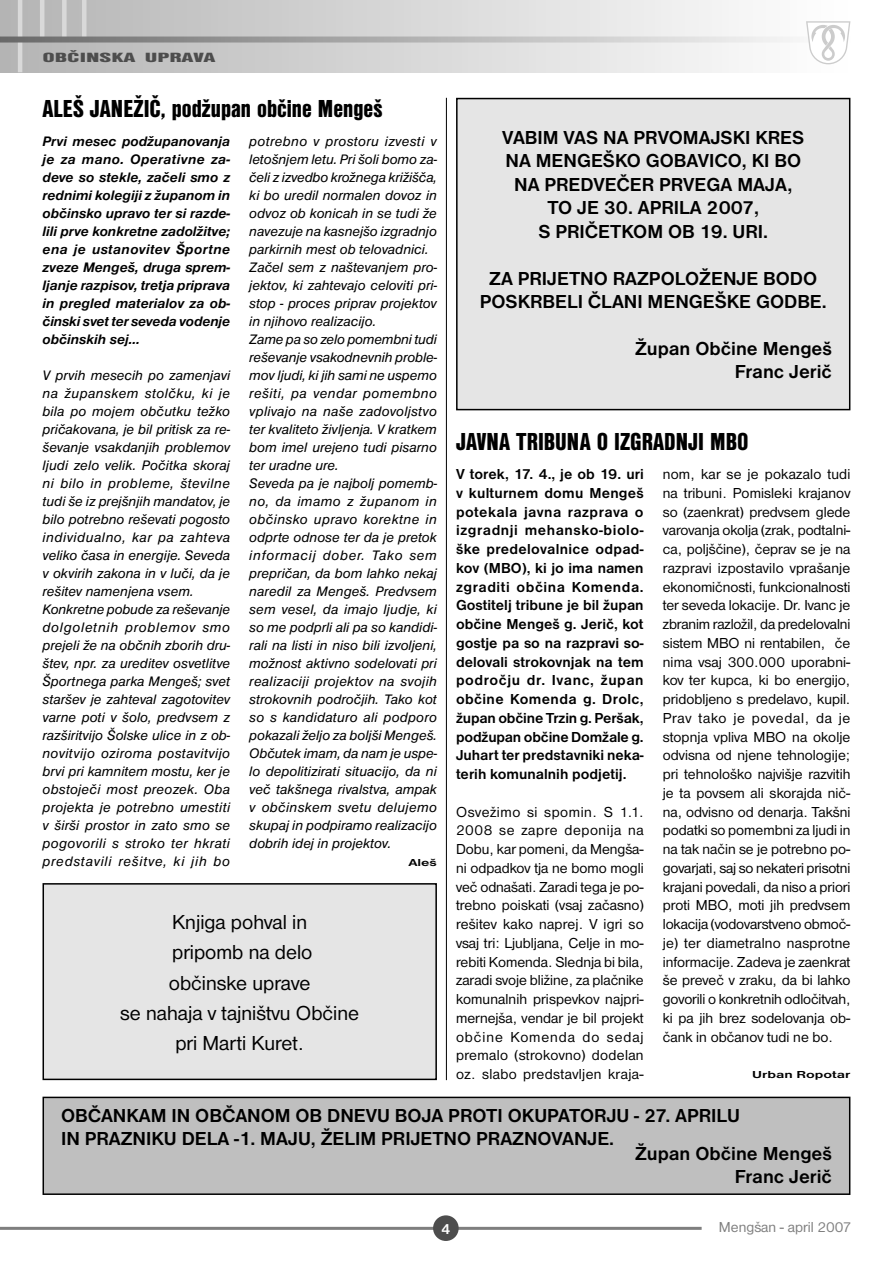
<style>
.page{position:relative;width:893px;height:1263px;background:#fff}
.page>*{position:absolute;margin:0;border:0;box-sizing:border-box;transform-origin:0 0}
.t1{font:25.5px "Nimbus San DEE Blac Cond";color:#000}
.t2{font:21px/30px "Nimbus San DEE";color:#000;text-align:center}
.t3{font:700 19.5px/23.4px "Nimbus San DEE";color:#000;text-align:right}
.t4{font:15px/18.8px "Nimbus San DEE";letter-spacing:.005em;color:#000;text-align:justify}
.t5{font:700 15px/18.8px "Nimbus San DEE";color:#000;text-align:justify}
.t6{font:15px "Nimbus San DEE";color:#7f7f7f}
.t7{font:700 15px "Nimbus San DEE";color:#fff}
.t8{font:italic 14.25px/18px "Nimbus San DEE";color:#000}
.t9{font:italic 700 14.25px/18px "Nimbus San DEE";letter-spacing:-.01em;color:#000;text-align:justify}
.t10{font:13.8px "Nimbus San DEE Blac Cond";color:#4d4d4d;scale:2 1}
.t11{font:700 10.5px "Nimbus San DEE";color:#000;scale:1.43 1}
</style>
<div class="page">
<div style="left:0;top:0;width:850px;height:72px;background:linear-gradient(to right,#b3b3b3,#fff)"></div>
<hr style="left:0;top:1227px;width:702px;height:3px;background:#7f7f7f">
<div style="left:433px;top:1215px;width:26px;height:26px;background:#4d4d4d;border-radius:50%"></div>
<div style="left:82px;top:0;width:5px;height:41px;background:#d9d9d9"></div>
<div style="left:62px;top:0;width:5px;height:41px;background:#d9d9d9"></div>
<hr style="left:18px;top:0;width:4px;height:72px;background:#d9d9d9">
<hr style="left:40px;top:0;width:4px;height:41px;background:#d9d9d9">
<svg style="left:0;top:37px;width:806px;height:6px;background:#b2b2b2"></svg>
<svg style="left:806px;top:21px;width:44px;height:43px"></svg>
<div style="left:43px;top:884px;width:393px;height:195px;background:#e5e5e5"></div>
<div style="left:43px;top:883px;width:394px;height:197px;border:2px solid #000"></div>
<div style="left:43px;top:1097px;width:807px;height:97px;background:#bfbfbf"></div>
<div style="left:43px;top:1097px;width:807px;height:98px;border:2px solid #000"></div>
<div style="left:457px;top:99px;width:393px;height:311px;background:#e5e5e5"></div>
<div style="left:456px;top:98px;width:394px;height:312px;border:2px solid #000"></div>
<hr style="left:446px;top:98px;width:1px;height:982px;background:#000">
<p class="t10" style="left:43px;top:52px;width:88px">OBČINSKA UPRAVA</p>
<h1 class="t1" style="left:43px;top:99px;width:341px">ALEŠ JANEŽIČ, podžupan občine Mengeš</h1>
<p class="t9" style="left:43px;top:133px;width:189px">Prvi mesec podžupanovanja je za mano. Operativne za&shy;deve so stekle, začeli smo z rednimi kolegiji z županom in občinsko upravo ter si razde&shy;lili prve konkretne zadolžitve; ena je ustanovitev Športne zveze Mengeš, druga sprem&shy;ljanje razpisov, tretja priprava in pregled materialov za ob&shy;činski svet ter seveda vodenje občinskih sej…</p>
<p class="t8" style="left:43px;top:367px;width:189px">V prvih mesecih po zamenjavi na županskem stolčku, ki je bila po mojem občutku težko pričakovana, je bil pritisk za re&shy;ševanje vsakdanjih problemov ljudi zelo velik. Počitka skoraj ni bilo in probleme, številne tudi še iz prejšnjih mandatov, je bilo potrebno reševati pogosto individualno, kar pa zahteva veliko časa in energije. Seveda v okvirih zakona in v luči, da je rešitev namenjena vsem.<br>Konkretne pobude za reševanje dolgoletnih problemov smo prejeli že na občnih zborih dru&shy;štev, npr. za ureditev osvetlitve<br>Športnega parka Mengeš; svet staršev je zahteval zagotovitev varne poti v šolo, predvsem z razširitvijo Šolske ulice in z ob&shy;novitvijo oziroma postavitvijo brvi pri kamnitem mostu, ker je obstoječi most preozek. Oba projekta je potrebno umestiti v širši prostor in zato smo se pogovorili s stroko ter hkrati predstavili rešitve, ki jih bo</p>
<p class="t8" style="left:249px;top:133px;width:189px">potrebno v prostoru izvesti v letošnjem letu. Pri šoli bomo za&shy;čeli z izvedbo krožnega križišča, ki bo uredil normalen dovoz in odvoz ob konicah in se tudi že navezuje na kasnejšo izgradnjo parkirnih mest ob telovadnici.<br>Začel sem z naštevanjem pro&shy;jektov, ki zahtevajo celoviti pri&shy;stop - proces priprav projektov in njihovo realizacijo.<br>Zame pa so zelo pomembni tudi reševanje vsakodnevnih proble&shy;mov ljudi, ki jih sami ne uspemo rešiti, pa vendar pomembno vplivajo na naše zadovoljstvo ter kvaliteto življenja. V kratkem bom imel urejeno tudi pisarno ter uradne ure.<br>Seveda pa je najbolj pomemb&shy;no, da imamo z županom in občinsko upravo korektne in odprte odnose ter da je pretok informacij dober. Tako sem prepričan, da bom lahko nekaj naredil za Mengeš. Predvsem sem vesel, da imajo ljudje, ki so me podprli ali pa so kandidi&shy;rali na listi in niso bili izvoljeni, možnost aktivno sodelovati pri realizaciji projektov na svojih strokovnih področjih. Tako kot so s kandidaturo ali podporo pokazali željo za boljši Mengeš.<br>Občutek imam, da nam je uspe&shy;lo depolitizirati situacijo, da ni več takšnega rivalstva, ampak v občinskem svetu delujemo skupaj in podpiramo realizacijo dobrih idej in projektov.</p>
<p class="t11" style="left:408px;top:859px;width:21px">Aleš</p>
<h2 class="t2" style="left:120px;top:909px;width:240px">Knjiga pohval in<br>pripomb na delo<br>občinske uprave<br>se nahaja v tajništvu Občine pri Marti Kuret.</h2>
<h3 class="t3" style="left:502px;top:127px;width:303px;text-align:center">VABIM VAS NA PRVOMAJSKI KRES<br>NA MENGEŠKO GOBAVICO, KI BO<br>NA PREDVEČER PRVEGA MAJA,<br>TO JE 30. APRILA 2007,<br>S PRIČETKOM OB 19. URI.</h3>
<h3 class="t3" style="left:480px;top:268px;width:348px;text-align:center">ZA PRIJETNO RAZPOLOŽENJE BODO<br>POSKRBELI ČLANI MENGEŠKE GODBE.</h3>
<h3 class="t3" style="left:635px;top:338px;width:198px">Župan Občine Mengeš<br>Franc Jerič</h3>
<h1 class="t1" style="left:456px;top:432px;width:294px">JAVNA TRIBUNA O IZGRADNJI MBO</h1>
<p class="t5" style="left:456px;top:466px;width:189px">V torek, 17. 4., je ob 19. uri v kulturnem domu Mengeš potekala javna razprava o izgradnji mehansko-biolo&shy;ške predelovalnice odpad&shy;kov (MBO), ki jo ima namen zgraditi občina Komenda.<br>Gostitelj tribune je bil župan občine Mengeš g. Jerič, kot gostje pa so na razpravi so&shy;delovali strokovnjak na tem področju dr. Ivanc, župan občine Komenda g. Drolc, župan občine Trzin g. Peršak, podžupan občine Domžale g.<br>Juhart ter predstavniki neka&shy;terih komunalnih podjetij.</p>
<p class="t4" style="left:456px;top:803px;width:189px">Osvežimo si spomin. S 1.1.<br>2008 se zapre deponija na Dobu, kar pomeni, da Mengša&shy;ni odpadkov tja ne bomo mogli več odnašati. Zaradi tega je po&shy;trebno poiskati (vsaj začasno) rešitev kako naprej. V igri so vsaj tri: Ljubljana, Celje in mo&shy;rebiti Komenda. Slednja bi bila, zaradi svoje bližine, za plačnike komunalnih prispevkov najpri&shy;mernejša, vendar je bil projekt občine Komenda do sedaj premalo (strokovno) dodelan oz. slabo predstavljen kraja-</p>
<p class="t4" style="left:663px;top:466px;width:189px">nom, kar se je pokazalo tudi na tribuni. Pomisleki krajanov so (zaenkrat) predvsem glede varovanja okolja (zrak, podtalni&shy;ca, poljščine), čeprav se je na razpravi izpostavilo vprašanje ekonomičnosti, funkcionalnosti ter seveda lokacije. Dr. Ivanc je zbranim razložil, da predelovalni sistem MBO ni rentabilen, če nima vsaj 300.000 uporabni&shy;kov ter kupca, ki bo energijo, pridobljeno s predelavo, kupil.<br>Prav tako je povedal, da je stopnja vpliva MBO na okolje odvisna od njene tehnologije; pri tehnološko najvišje razvitih je ta povsem ali skorajda nič&shy;na, odvisno od denarja. Takšni podatki so pomembni za ljudi in na tak način se je potrebno po&shy;govarjati, saj so nekateri prisotni krajani povedali, da niso a priori proti MBO, moti jih predvsem lokacija (vodovarstveno območ&shy;je) ter diametralno nasprotne informacije. Zadeva je zaenkrat še preveč v zraku, da bi lahko govorili o konkretnih odločitvah, ki pa jih brez sodelovanja ob&shy;čank in občanov tudi ne bo.</p>
<p class="t11" style="left:752px;top:1070px;width:70px">Urban Ropotar</p>
<h3 class="t3" style="left:61px;top:1105px;width:681px;text-align:left">OBČANKAM IN OBČANOM OB DNEVU BOJA PROTI OKUPATORJU - 27. APRILU<br>IN PRAZNIKU DELA -1. MAJU, ŽELIM PRIJETNO PRAZNOVANJE.</h3>
<h3 class="t3" style="left:635px;top:1142px;width:198px">Župan Občine Mengeš<br>Franc Jerič</h3>
<p class="t7" style="left:441px;top:1223px;width:11px">4</p>
<p class="t6" style="left:719px;top:1222px;width:134px">Mengšan - april 2007</p>
</div>
